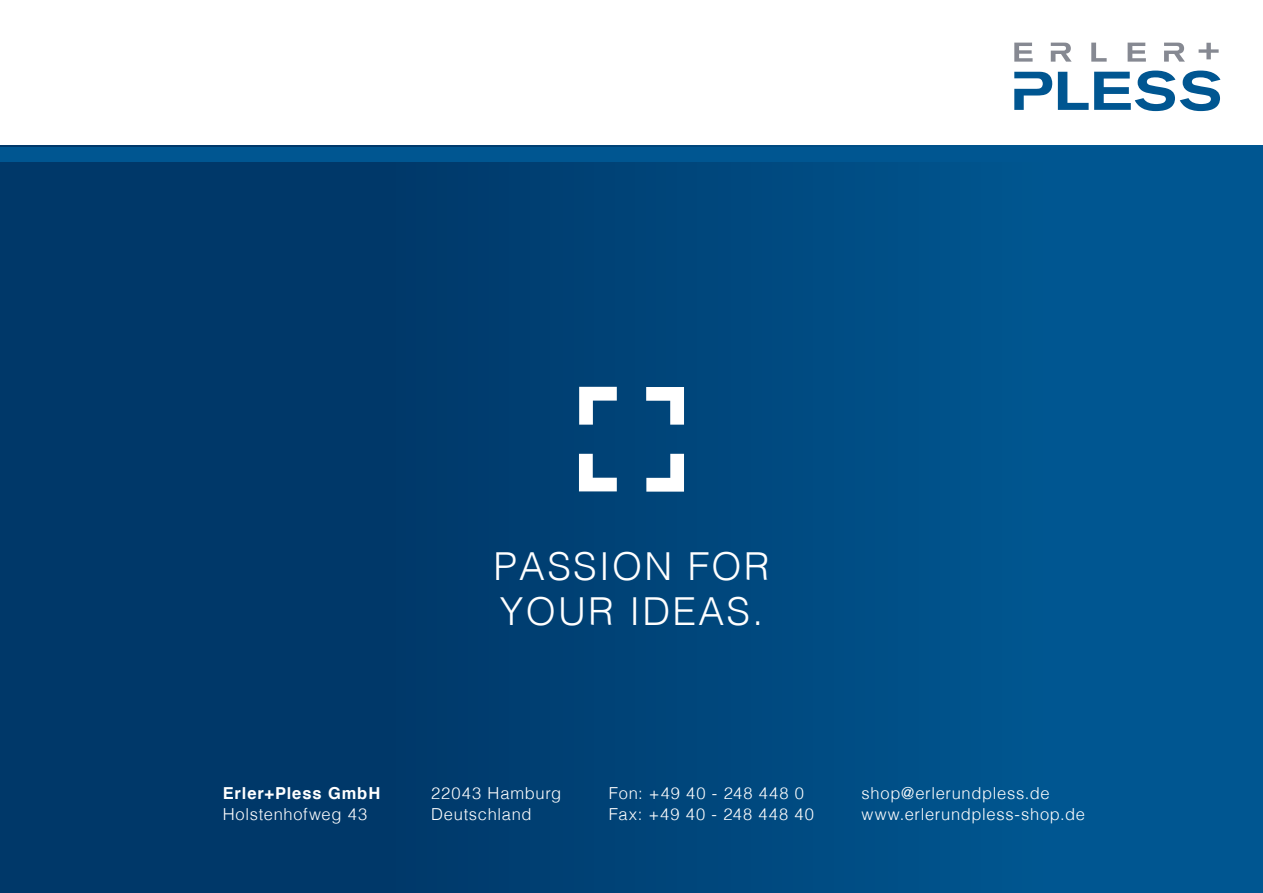
<style>
.page{position:relative;width:1263px;height:893px;background:#fff}
.page>*{position:absolute;margin:0;border:0;box-sizing:border-box;transform-origin:0 0}
.t1{font:300 38.55px/45.3px "Helvetica";letter-spacing:.06em;color:#fff}
.t2{font:300 16.5px/21px "Helvetica";letter-spacing:.045em;color:#fff}
.t3{font:300 16.5px/21px "Helvetica";letter-spacing:.07em;color:#fff}
.t4{font:700 16.5px "Helvetica";letter-spacing:.055em;color:#fff}
</style>
<div class="page">
<div style="left:0;top:146px;width:1263px;height:747px;background:linear-gradient(to right,#003160,#005995)"></div>
<div style="left:0;top:147px;width:1263px;height:15px;background:#005691"></div>
<svg style="left:579px;top:387px;width:38px;height:38px"></svg>
<svg style="left:646px;top:387px;width:38px;height:38px"></svg>
<svg style="left:579px;top:454px;width:38px;height:37px"></svg>
<svg style="left:646px;top:454px;width:38px;height:38px"></svg>
<svg style="left:1058px;top:72px;width:30px;height:38px"></svg>
<svg style="left:1014px;top:72px;width:38px;height:38px"></svg>
<svg style="left:1094px;top:71px;width:126px;height:40px"></svg>
<svg style="left:1014px;top:43px;width:18px;height:19px"></svg>
<svg style="left:1091px;top:43px;width:16px;height:19px"></svg>
<svg style="left:1127px;top:43px;width:19px;height:19px"></svg>
<svg style="left:1051px;top:43px;width:21px;height:19px"></svg>
<svg style="left:1164px;top:43px;width:21px;height:19px"></svg>
<svg style="left:1198px;top:43px;width:20px;height:16px"></svg>
<h1 class="t1" style="left:493px;top:541px;width:278px">PASSION FOR<br>YOUR IDEAS.</h1>
<p class="t4" style="left:223px;top:780px;width:159px">Erler+Pless GmbH</p>
<p class="t2" style="left:223px;top:803px;width:146px">Holstenhofweg 43</p>
<p class="t2" style="left:431px;top:781px;width:132px">22043 Hamburg<br>Deutschland</p>
<p class="t3" style="left:609px;top:781px;width:207px">Fon: +49 40 - 248 448 0<br>Fax: +49 40 - 248 448 40</p>
<p class="t2" style="left:862px;top:781px;width:225px">shop@erlerundpless.de www.erlerundpless-shop.de</p>
</div>
